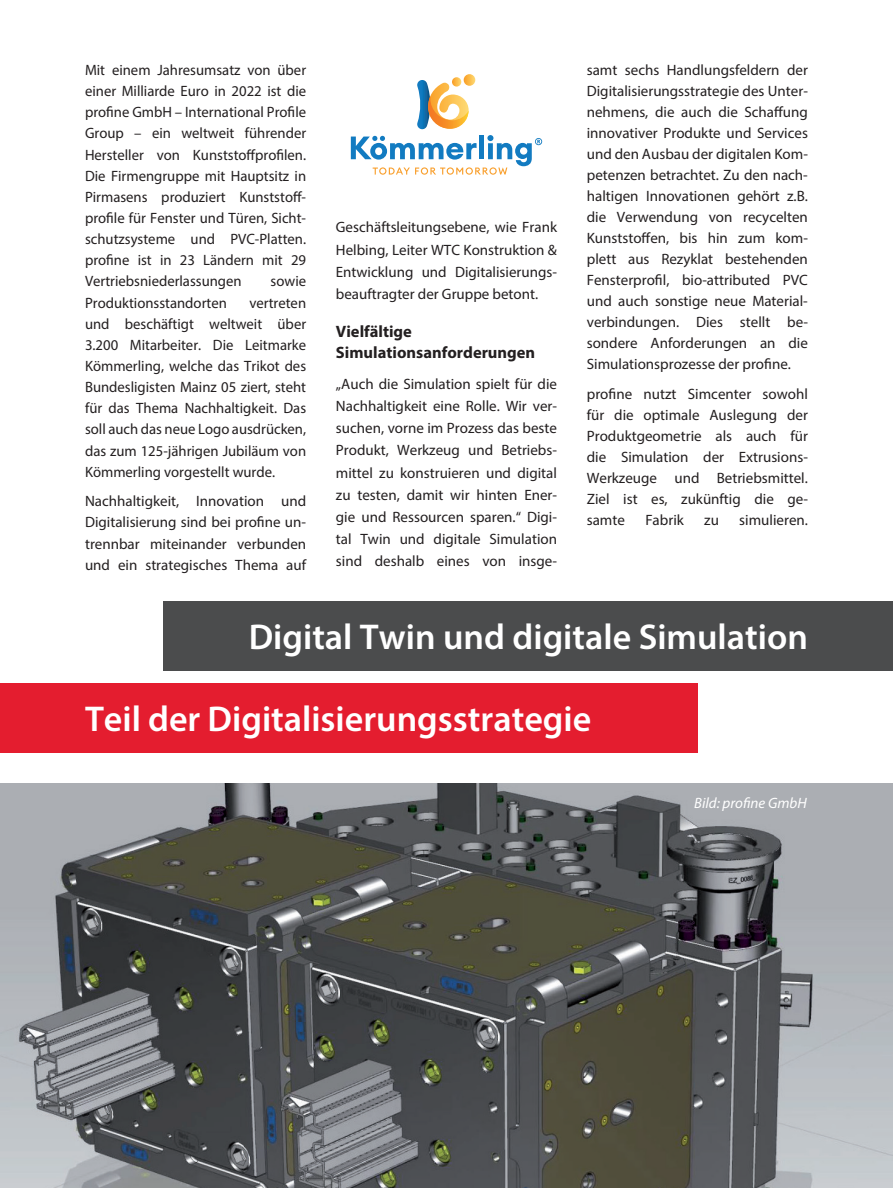
<style>
.page{position:relative;width:893px;height:1188px;background:#fff}
.page>*{position:absolute;margin:0;border:0;box-sizing:border-box;transform-origin:0 0}
.t1{font:600 36px "Myriad Pro";color:#fff}
.t2{font:700 16.5px/21px "Myriad Pro";color:#231f20}
.t3{font:15px/21.1px "Myriad Pro";color:#231f20;text-align:justify}
.t4{font:italic 15px "Myriad Pro";color:#fff}
</style>
<div class="page">
<img style="left:0;top:784px;width:893px;height:404px">
<svg style="left:417px;top:74px;width:59px;height:55px"></svg>
<svg style="left:351px;top:135px;width:191px;height:40px"></svg>
<div style="left:0;top:683px;width:698px;height:70px;background:#e41d2f"></div>
<div style="left:163px;top:601px;width:730px;height:69px;background:#4b4c4d"></div>
<p class="t3" style="left:85px;top:59px;width:223px">Mit einem Jahresumsatz von über einer Milliarde Euro in 2022 ist die profine GmbH – International Profile Group – ein weltweit führender Hersteller von Kunststoffprofilen.<br>Die Firmengruppe mit Hauptsitz in Pirmasens produziert Kunststoff&shy;profile für Fenster und Türen, Sicht&shy;schutzsysteme und PVC-Platten. profine ist in 23 Ländern mit 29<br>Vertriebsniederlassungen</p>
<p class="t3" style="left:271px;top:271px;width:37px">sowie</p>
<p class="t3" style="left:85px;top:292px;width:143px">Produktionsstandorten</p>
<p class="t3" style="left:85px;top:292px;width:223px;text-indent:164px">vertreten und beschäftigt weltweit über 3.200 Mitarbeiter. Die Leitmarke Kömmerling, welche das Trikot des Bundesligisten Mainz 05 ziert, steht für das Thema Nachhaltigkeit. Das soll auch das neue Logo ausdrücken, das zum 125-jährigen Jubiläum von Kömmerling vorgestellt wurde.</p>
<p class="t3" style="left:85px;top:491px;width:223px">Nachhaltigkeit, Innovation und Digitalisierung sind bei profine un&shy;trennbar miteinander verbunden und ein strategisches Thema auf</p>
<p class="t3" style="left:336px;top:216px;width:223px;line-height:22.2px">Geschäftsleitungsebene, wie Frank Helbing, Leiter WTC Konstruktion &amp; Entwicklung und Digitalisierungs&shy;beauftragter der Gruppe betont.</p>
<p class="t2" style="left:336px;top:320px;width:201px">Vielfältige<br>Simulationsanforderungen</p>
<p class="t3" style="left:336px;top:372px;width:223px;line-height:22.2px">„Auch die Simulation spielt für die Nachhaltigkeit eine Rolle. Wir ver&shy;suchen, vorne im Prozess das beste Produkt, Werkzeug und Betriebs&shy;mittel zu konstruieren und digital zu testen, damit wir hinten Ener&shy;gie und Ressourcen sparen.“ Digi&shy;tal Twin und digitale Simulation sind deshalb eines von insge-</p>
<p class="t3" style="left:587px;top:59px;width:223px">samt sechs Handlungsfeldern der Digitalisierungsstrategie des Unter&shy;nehmens, die auch die Schaffung innovativer Produkte und Services und den Ausbau der digitalen Kom&shy;petenzen betrachtet. Zu den nach&shy;haltigen Innovationen gehört z.B. die Verwendung von recycelten Kunststoffen, bis hin zum kom&shy;plett aus Rezyklat bestehenden Fensterprofil, bio-attributed PVC und auch sonstige neue Material&shy;verbindungen. Dies stellt be&shy;sondere Anforderungen an die Simulationsprozesse der profine.</p>
<p class="t3" style="left:587px;top:383px;width:223px">profine nutzt Simcenter sowohl für die optimale Auslegung der Produktgeometrie als auch für die Simulation der Extrusions-Werkzeuge und Betriebsmittel.<br>Ziel ist es, zukünftig die ge&shy;samte</p>
<p class="t3" style="left:645px;top:509px;width:40px">Fabrik</p>
<p class="t3" style="left:704px;top:509px;width:16px">zu</p>
<p class="t3" style="left:739px;top:509px;width:70px">simulieren.</p>
<h1 class="t1" style="left:249px;top:614px;width:561px">Digital Twin und digitale Simulation</h1>
<h1 class="t1" style="left:85px;top:696px;width:508px">Teil der Digitalisierungsstrategie</h1>
<p class="t4" style="left:694px;top:794px;width:114px">Bild: profine GmbH</p>
</div>
